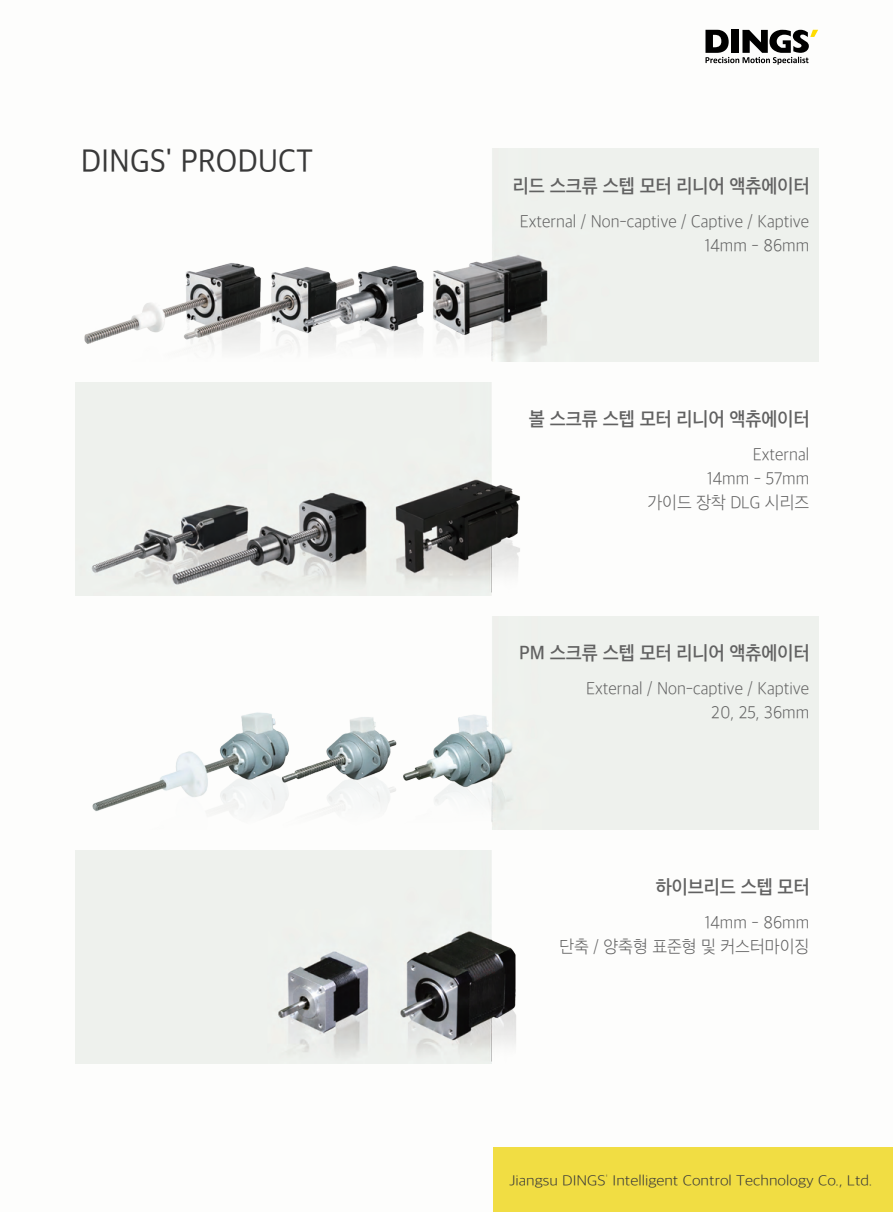
<style>
.page{position:relative;width:893px;height:1212px;background:#fff}
.page>*{position:absolute;margin:0;border:0;box-sizing:border-box;transform-origin:0 0}
.二级目录黑体B15黑{font:33px "Apple SD Gothic Neo R00";color:#393939;scale:.95 1}
.二级目录黑体B15黑-2{font:19.5px "Apple SD Gothic Neo SB00";color:#616161;scale:.95 1}
.二级目录黑体B15黑-3{font:18px "Apple SD Gothic Neo UL00";color:#616161;scale:.95 1}
.t1{font:15px "Apple SD Gothic Neo UL00";color:#393939;scale:1.1 1}
.s1{font-family:"Apple SD Gothic Neo T00";font-size:15.75px}
</style>
<div class="page">
<svg style="left:705px;top:30px;width:113px;height:35px"></svg>
<div style="left:493px;top:1147px;width:400px;height:65px;background:#f1dd43"></div>
<img style="left:84px;top:149px;width:734px;height:212px">
<img style="left:76px;top:383px;width:444px;height:212px">
<img style="left:92px;top:617px;width:726px;height:212px">
<img style="left:76px;top:850px;width:440px;height:213px">
<p class="二级目录黑体B15黑" style="left:81px;top:139px;width:246px">DINGS' PRODUCT</p>
<p class="二级目录黑体B15黑-2" style="left:513px;top:172px;width:314px">리드 스크류 스텝 모터 리니어 액츄에이터</p>
<p class="二级目录黑体B15黑-3" style="left:520px;top:208px;width:306px">External / Non-captive / Captive / Kaptive</p>
<p class="二级目录黑体B15黑-3" style="left:704px;top:232px;width:112px">14mm - 86mm</p>
<p class="二级目录黑体B15黑-2" style="left:529px;top:405px;width:297px">볼 스크류 스텝 모터 리니어 액츄에이터</p>
<p class="二级目录黑体B15黑-3" style="left:753px;top:442px;width:61px">External</p>
<p class="二级目录黑体B15黑-3" style="left:707px;top:466px;width:109px">14mm - 57mm</p>
<p class="二级目录黑体B15黑-3" style="left:647px;top:490px;width:172px">가이드 장착 DLG 시리즈</p>
<p class="二级目录黑体B15黑-2" style="left:519px;top:639px;width:307px">PM 스크류 스텝 모터 리니어 액츄에이터</p>
<p class="二级目录黑体B15黑-3" style="left:586px;top:676px;width:236px">External / Non-captive / Kaptive</p>
<p class="二级目录黑体B15黑-3" style="left:711px;top:700px;width:105px">20, 25, 36mm</p>
<p class="二级目录黑体B15黑-2" style="left:656px;top:873px;width:164px">하이브리드 스텝 모터</p>
<p class="二级目录黑体B15黑-3" style="left:704px;top:910px;width:112px">14mm - 86mm</p>
<p class="二级目录黑体B15黑-3" style="left:559px;top:934px;width:264px">단축 / 양축형 표준형 및 커스터마이징</p>
<p class="t1" style="left:509px;top:1170px;width:332px">Jiangsu DINGS<span class="s1">'</span> Intelligent Control Technology Co., Ltd.</p>
</div>
